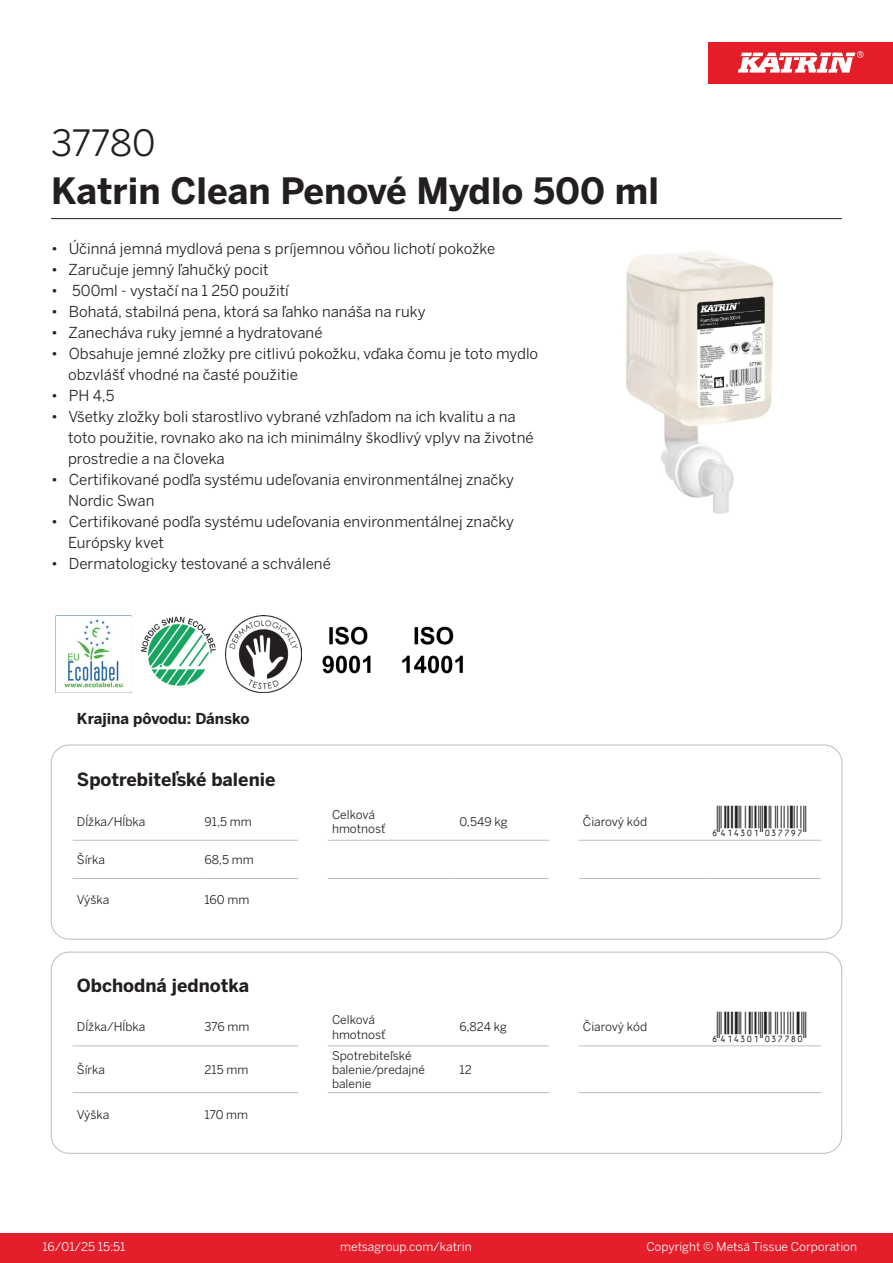
<style>
.page{position:relative;width:893px;height:1263px;background:#fff}
.page>*{position:absolute;margin:0;border:0;box-sizing:border-box;transform-origin:0 0}
.Product_Name{font:700 36px "Benton Sans";color:#231f20}
.External_material_co{font:36px "Benton Sans";letter-spacing:-.01em;color:#231f20}
.T_EAN{font:30px "Viisas EAN Matala";color:#231f20}
.T_TableHeader{font:700 18px "Benton Sans";color:#231f20}
.MarketingBullets{font:15px/21px "Benton Sans";color:#231f20}
.Country_of_Origin{font:700 15px "Benton Sans";color:#231f20}
.T_TableBody{font:12px/14.4px "Benton Sans";color:#231f20}
.t1{font:12px "Benton Sans";color:#fff}
</style>
<div class="page">
<div style="left:0;top:1233px;width:893px;height:30px;background:#e41e2b"></div>
<div style="left:708px;top:43px;width:185px;height:41px;background:#e31e28"></div>
<svg style="left:738px;top:51px;width:126px;height:22px"></svg>
<hr style="left:73px;top:840px;width:127px;height:1px;background:#bcbdc0">
<hr style="left:200px;top:840px;width:98px;height:1px;background:#bcbdc0">
<hr style="left:328px;top:840px;width:127px;height:1px;background:#bcbdc0">
<hr style="left:455px;top:840px;width:94px;height:1px;background:#bcbdc0">
<hr style="left:579px;top:840px;width:127px;height:1px;background:#bcbdc0">
<hr style="left:706px;top:840px;width:115px;height:1px;background:#bcbdc0">
<hr style="left:73px;top:878px;width:127px;height:1px;background:#bcbdc0">
<hr style="left:200px;top:878px;width:98px;height:1px;background:#bcbdc0">
<hr style="left:328px;top:878px;width:127px;height:1px;background:#bcbdc0">
<hr style="left:455px;top:878px;width:94px;height:1px;background:#bcbdc0">
<hr style="left:579px;top:878px;width:127px;height:1px;background:#bcbdc0">
<hr style="left:706px;top:878px;width:115px;height:1px;background:#bcbdc0">
<div style="left:51px;top:745px;width:791px;height:194px;border:1px solid #bcbdc0;border-radius:18px"></div>
<hr style="left:73px;top:1045px;width:127px;height:1px;background:#bcbdc0">
<hr style="left:200px;top:1045px;width:98px;height:1px;background:#bcbdc0">
<hr style="left:328px;top:1045px;width:127px;height:1px;background:#bcbdc0">
<hr style="left:455px;top:1045px;width:94px;height:1px;background:#bcbdc0">
<hr style="left:579px;top:1045px;width:127px;height:1px;background:#bcbdc0">
<hr style="left:706px;top:1045px;width:115px;height:1px;background:#bcbdc0">
<hr style="left:73px;top:1092px;width:127px;height:1px;background:#bcbdc0">
<hr style="left:200px;top:1092px;width:98px;height:1px;background:#bcbdc0">
<hr style="left:328px;top:1092px;width:127px;height:1px;background:#bcbdc0">
<hr style="left:455px;top:1092px;width:94px;height:1px;background:#bcbdc0">
<hr style="left:579px;top:1092px;width:127px;height:1px;background:#bcbdc0">
<hr style="left:706px;top:1092px;width:115px;height:1px;background:#bcbdc0">
<div style="left:51px;top:952px;width:791px;height:201px;border:1px solid #bcbdc0;border-radius:18px"></div>
<img style="left:626px;top:251px;width:148px;height:263px">
<img style="left:55px;top:616px;width:77px;height:76px">
<img style="left:141px;top:616px;width:75px;height:70px">
<img style="left:225px;top:616px;width:77px;height:76px">
<img style="left:322px;top:626px;width:49px;height:48px">
<img style="left:402px;top:626px;width:61px;height:48px">
<hr style="left:51px;top:218px;width:791px;height:1px;background:#231f20">
<p class="External_material_co" style="left:51px;top:121px;width:106px">37780</p>
<p class="Product_Name" style="left:51px;top:168px;width:610px">Katrin Clean Penové Mydlo 500 ml</p>
<p class="MarketingBullets" style="left:51px;top:238px;width:446px">• Účinná jemná mydlová pena s príjemnou vôňou lichotí pokožke</p>
<p class="MarketingBullets" style="left:51px;top:259px;width:219px">• Zaručuje jemný ľahučký pocit</p>
<p class="MarketingBullets" style="left:51px;top:280px;width:239px">• 500ml - vystačí na 1 250 použití</p>
<p class="MarketingBullets" style="left:51px;top:301px;width:376px">• Bohatá, stabilná pena, ktorá sa ľahko nanáša na ruky</p>
<p class="MarketingBullets" style="left:51px;top:322px;width:273px">• Zanecháva ruky jemné a hydratované</p>
<p class="MarketingBullets" style="left:68px;top:343px;width:472px;text-indent:-17px">• Obsahuje jemné zložky pre citlivú pokožku, vďaka čomu je toto mydlo obzvlášť vhodné na časté použitie</p>
<p class="MarketingBullets" style="left:51px;top:385px;width:65px">• PH 4,5</p>
<p class="MarketingBullets" style="left:68px;top:406px;width:467px;text-indent:-17px">• Všetky zložky boli starostlivo vybrané vzhľadom na ich kvalitu a na toto použitie, rovnako ako na ich minimálny škodlivý vplyv na životné prostredie a na človeka</p>
<p class="MarketingBullets" style="left:68px;top:469px;width:448px;text-indent:-17px">• Certifikované podľa systému udeľovania environmentálnej značky<br>Nordic Swan</p>
<p class="MarketingBullets" style="left:68px;top:511px;width:448px;text-indent:-17px">• Certifikované podľa systému udeľovania environmentálnej značky<br>Európsky kvet</p>
<p class="MarketingBullets" style="left:51px;top:553px;width:281px">• Dermatologicky testované a schválené</p>
<p class="Country_of_Origin" style="left:77px;top:709px;width:174px">Krajina pôvodu: Dánsko</p>
<p class="T_TableHeader" style="left:77px;top:768px;width:200px">Spotrebiteľské balenie</p>
<p class="T_TableBody" style="left:77px;top:814px;width:70px">Dĺžka/Hĺbka</p>
<p class="T_TableBody" style="left:204px;top:814px;width:49px">91,5 mm</p>
<p class="T_TableBody" style="left:77px;top:852px;width:30px">Šírka</p>
<p class="T_TableBody" style="left:204px;top:852px;width:51px">68,5 mm</p>
<p class="T_TableBody" style="left:77px;top:893px;width:34px">Výška</p>
<p class="T_TableBody" style="left:204px;top:893px;width:46px">160 mm</p>
<p class="T_TableHeader" style="left:77px;top:974px;width:174px">Obchodná jednotka</p>
<p class="T_TableBody" style="left:77px;top:1020px;width:70px">Dĺžka/Hĺbka</p>
<p class="T_TableBody" style="left:204px;top:1020px;width:46px">376 mm</p>
<p class="T_TableBody" style="left:77px;top:1062px;width:30px">Šírka</p>
<p class="T_TableBody" style="left:204px;top:1062px;width:45px">215 mm</p>
<p class="T_TableBody" style="left:77px;top:1107px;width:34px">Výška</p>
<p class="T_TableBody" style="left:204px;top:1107px;width:45px">170 mm</p>
<p class="T_TableBody" style="left:332px;top:807px;width:44px">Celková</p>
<p class="T_TableBody" style="left:332px;top:821px;width:55px">hmotnosť</p>
<p class="T_TableBody" style="left:460px;top:814px;width:49px">0,549 kg</p>
<p class="T_TableBody" style="left:583px;top:814px;width:66px">Čiarový kód</p>
<p class="T_EAN" style="left:710px;top:806px;width:97px">*6414301037797*</p>
<p class="T_TableBody" style="left:332px;top:1013px;width:44px">Celková</p>
<p class="T_TableBody" style="left:332px;top:1027px;width:55px">hmotnosť</p>
<p class="T_TableBody" style="left:332px;top:1048px;width:94px">Spotrebiteľské balenie/predajné balenie</p>
<p class="T_TableBody" style="left:460px;top:1020px;width:49px">6,824 kg</p>
<p class="T_TableBody" style="left:583px;top:1020px;width:66px">Čiarový kód</p>
<p class="T_EAN" style="left:710px;top:1011px;width:97px">*6414301037780*</p>
<p class="T_TableBody" style="left:460px;top:1062px;width:14px">12</p>
<p class="t1" style="left:43px;top:1239px;width:84px">16/01/25 15:51</p>
<p class="t1" style="left:340px;top:1239px;width:133px">metsagroup.com/katrin</p>
<p class="t1" style="left:646px;top:1239px;width:212px">Copyright © Metsä Tissue Corporation</p>
</div>
